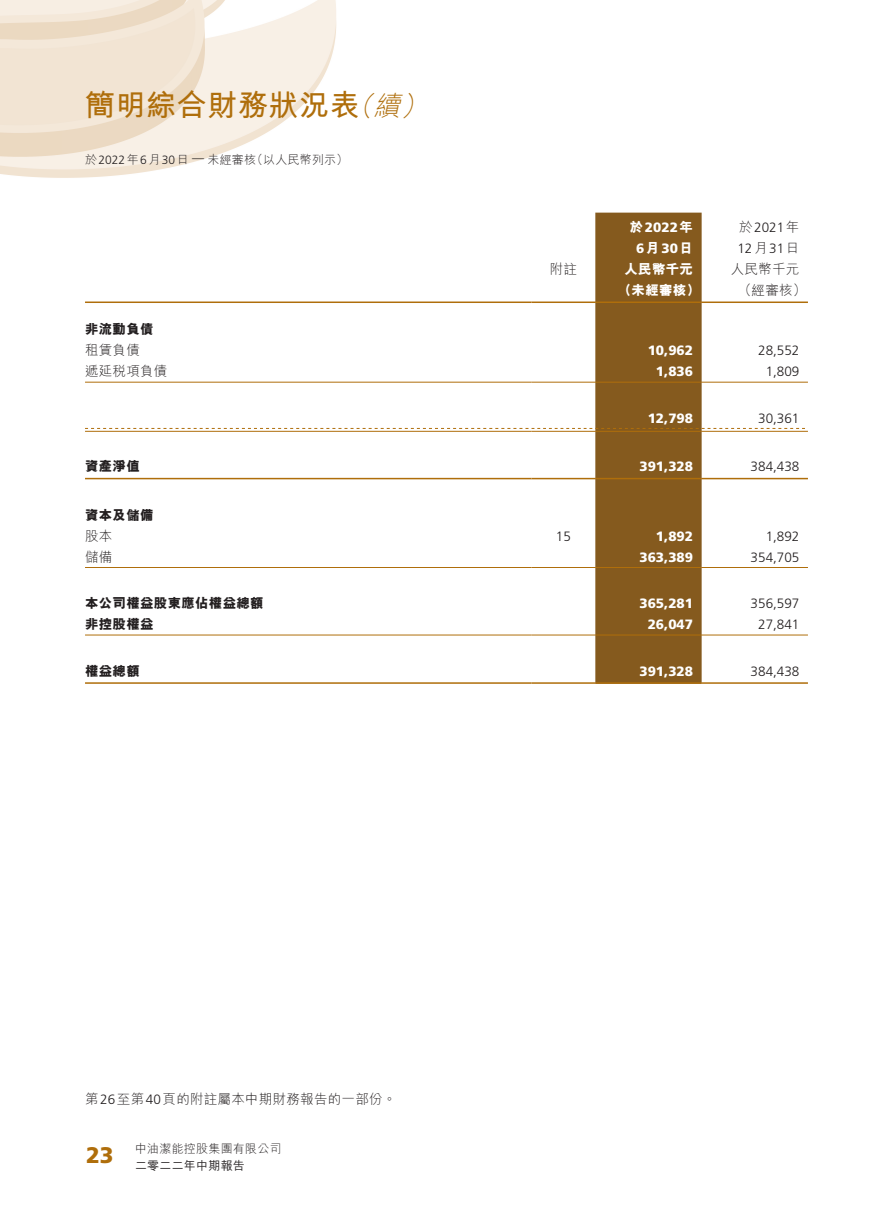
<style>
.page{position:relative;width:893px;height:1212px;background:#fff}
.page>*{position:absolute;margin:0;border:0;box-sizing:border-box;transform-origin:0 0}
.t1{font:700 30px "M Hei HK";letter-spacing:.02em;color:#af6e0b}
.t2{font:italic 300 27px "M Hei HK";color:#af6e0b}
.t3{font:900 22.5px "Frutiger LT Std";color:#af6e0b}
._50_Table_txt{font:300 13.5px "Frutiger LT Std";color:#231f20}
._50_Table_txt-2{font:900 13.5px "Frutiger LT Std";color:#fff}
._50_Table_txt-3{font:800 13.5px "M Hei HK";letter-spacing:.02em;color:#231f20}
._50_Table_txt-4{font:300 13.5px "M Hei HK";letter-spacing:.02em;color:#231f20}
._00_txt{font:300 13.5px "M Hei HK";letter-spacing:.02em;color:#231f20}
._50_Table_txt-5{font:800 13.5px "M Hei HK";letter-spacing:.02em;color:#fff}
.t4{font:300 12px "M Hei HK";letter-spacing:.02em;color:#231f20}
.t5{font:300 12px "Frutiger LT Std";color:#231f20}
.t6{font:500 12px "M Hei HK";letter-spacing:.02em;color:#231f20}
.s1{font-family:"M Hei HK"}
.s2{font-family:"M Hei HK";font-weight:800}
.s3{font-family:"Frutiger LT Std"}
</style>
<div class="page">
<img style="left:0;top:0;width:337px;height:178px">
<div style="left:595px;top:213px;width:107px;height:469px;background:#855a1e"></div>
<hr style="left:85px;top:301px;width:446px;height:2px;background:#af6e0b">
<hr style="left:531px;top:301px;width:64px;height:2px;background:#af6e0b">
<hr style="left:595px;top:301px;width:107px;height:2px;background:#af6e0b">
<hr style="left:702px;top:301px;width:106px;height:2px;background:#af6e0b">
<hr style="left:85px;top:382px;width:446px;height:1px;background:#af6e0b">
<hr style="left:531px;top:382px;width:64px;height:1px;background:#af6e0b">
<hr style="left:595px;top:382px;width:107px;height:1px;background:#af6e0b">
<hr style="left:702px;top:382px;width:106px;height:1px;background:#af6e0b">
<hr style="left:85px;top:431px;width:446px;height:1px;background:#af6e0b">
<hr style="left:531px;top:431px;width:64px;height:1px;background:#af6e0b">
<hr style="left:595px;top:431px;width:107px;height:1px;background:#af6e0b">
<svg style="left:85px;top:428px;width:720px;height:1px"></svg>
<hr style="left:702px;top:431px;width:106px;height:1px;background:#af6e0b">
<hr style="left:85px;top:478px;width:446px;height:1px;background:#af6e0b">
<hr style="left:531px;top:478px;width:64px;height:1px;background:#af6e0b">
<hr style="left:595px;top:478px;width:107px;height:1px;background:#af6e0b">
<hr style="left:702px;top:478px;width:106px;height:1px;background:#af6e0b">
<hr style="left:85px;top:567px;width:446px;height:1px;background:#af6e0b">
<hr style="left:531px;top:567px;width:64px;height:1px;background:#af6e0b">
<hr style="left:595px;top:567px;width:107px;height:1px;background:#af6e0b">
<hr style="left:702px;top:567px;width:106px;height:1px;background:#af6e0b">
<hr style="left:85px;top:635px;width:446px;height:1px;background:#af6e0b">
<hr style="left:531px;top:635px;width:64px;height:1px;background:#af6e0b">
<hr style="left:595px;top:635px;width:107px;height:1px;background:#af6e0b">
<hr style="left:702px;top:635px;width:106px;height:1px;background:#af6e0b">
<hr style="left:85px;top:682px;width:446px;height:2px;background:#af6e0b">
<hr style="left:531px;top:682px;width:64px;height:2px;background:#af6e0b">
<hr style="left:595px;top:682px;width:107px;height:2px;background:#af6e0b">
<hr style="left:702px;top:682px;width:106px;height:2px;background:#af6e0b">
<p class="t1" style="left:85px;top:83px;width:276px">簡明綜合財務狀況表</p>
<p class="t2" style="left:373px;top:92px;width:34px">續</p>
<p class="t2" style="left:346px;top:92px;width:34px">（</p>
<p class="t2" style="left:400px;top:92px;width:34px">(</p>
<p class="t4" style="left:251px;top:153px;width:99px">（以人民幣列示(</p>
<p class="t4" style="left:207px;top:153px;width:50px">未經審核</p>
<p class="t5" style="left:85px;top:153px;width:105px"><span class="s1">於</span>2022<span class="s1">年</span>6<span class="s1">月</span>30<span class="s1">日</span></p>
<p class="t5" style="left:192px;top:151px;width:13px">—</p>
<p class="_50_Table_txt-3" style="left:85px;top:323px;width:70px">非流動負債</p>
<p class="_50_Table_txt-4" style="left:85px;top:343px;width:56px">租賃負債</p>
<p class="_50_Table_txt-4" style="left:85px;top:364px;width:84px">遞延稅項負債</p>
<p class="_50_Table_txt-3" style="left:85px;top:459px;width:56px">資產淨值</p>
<p class="_50_Table_txt-3" style="left:85px;top:508px;width:70px">資本及儲備</p>
<p class="_50_Table_txt-4" style="left:85px;top:529px;width:29px">股本</p>
<p class="_50_Table_txt-4" style="left:85px;top:550px;width:29px">儲備</p>
<p class="_50_Table_txt-3" style="left:85px;top:596px;width:180px">本公司權益股東應佔權益總額</p>
<p class="_50_Table_txt-3" style="left:85px;top:617px;width:70px">非控股權益</p>
<p class="_50_Table_txt-3" style="left:85px;top:664px;width:56px">權益總額</p>
<p class="_50_Table_txt-4" style="left:550px;top:262px;width:29px">附註</p>
<p class="_50_Table_txt" style="left:556px;top:528px;width:17px">15</p>
<p class="_50_Table_txt-2" style="left:630px;top:219px;width:65px"><span class="s2">於</span>2022<span class="s2">年</span></p>
<p class="_50_Table_txt-2" style="left:636px;top:240px;width:58px">6<span class="s2">月</span>30<span class="s2">日</span></p>
<p class="_50_Table_txt-5" style="left:624px;top:262px;width:70px">人民幣千元</p>
<p class="_50_Table_txt" style="left:739px;top:220px;width:62px"><span class="s1">於</span>2021<span class="s1">年</span></p>
<p class="_50_Table_txt" style="left:737px;top:241px;width:64px">12<span class="s1">月</span>31<span class="s1">日</span></p>
<p class="_50_Table_txt-4" style="left:731px;top:262px;width:70px">人民幣千元</p>
<p class="_50_Table_txt-5" style="left:618px;top:283px;width:83px">（未經審核）</p>
<p class="_50_Table_txt-4" style="left:738px;top:283px;width:70px">（經審核(</p>
<p class="_50_Table_txt-2" style="left:648px;top:342px;width:47px">10,962</p>
<p class="_50_Table_txt" style="left:758px;top:343px;width:43px">28,552</p>
<p class="_50_Table_txt-2" style="left:656px;top:363px;width:39px">1,836</p>
<p class="_50_Table_txt" style="left:766px;top:364px;width:35px">1,809</p>
<p class="_50_Table_txt-2" style="left:648px;top:410px;width:47px">12,798</p>
<p class="_50_Table_txt" style="left:758px;top:410px;width:43px">30,361</p>
<p class="_50_Table_txt-2" style="left:639px;top:458px;width:55px">391,328</p>
<p class="_50_Table_txt" style="left:751px;top:459px;width:50px">384,438</p>
<p class="_50_Table_txt-2" style="left:656px;top:528px;width:39px">1,892</p>
<p class="_50_Table_txt" style="left:766px;top:528px;width:35px">1,892</p>
<p class="_50_Table_txt-2" style="left:639px;top:549px;width:55px">363,389</p>
<p class="_50_Table_txt" style="left:751px;top:549px;width:50px">354,705</p>
<p class="_50_Table_txt-2" style="left:639px;top:595px;width:55px">365,281</p>
<p class="_50_Table_txt" style="left:751px;top:596px;width:50px">356,597</p>
<p class="_50_Table_txt-2" style="left:648px;top:616px;width:47px">26,047</p>
<p class="_50_Table_txt" style="left:758px;top:617px;width:43px">27,841</p>
<p class="_50_Table_txt-2" style="left:639px;top:663px;width:55px">391,328</p>
<p class="_50_Table_txt" style="left:751px;top:663px;width:50px">384,438</p>
<p class="_00_txt" style="left:85px;top:1092px;width:313px">第<span class="s3">26</span>至第<span class="s3">40</span>頁的附註屬本中期財務報告的一部份。</p>
<p class="t3" style="left:86px;top:1141px;width:29px">23</p>
<p class="t4" style="left:135px;top:1142px;width:148px">中油潔能控股集團有限公司</p>
<p class="t6" style="left:135px;top:1156px;width:111px">二零二二年中期報告</p>
</div>
